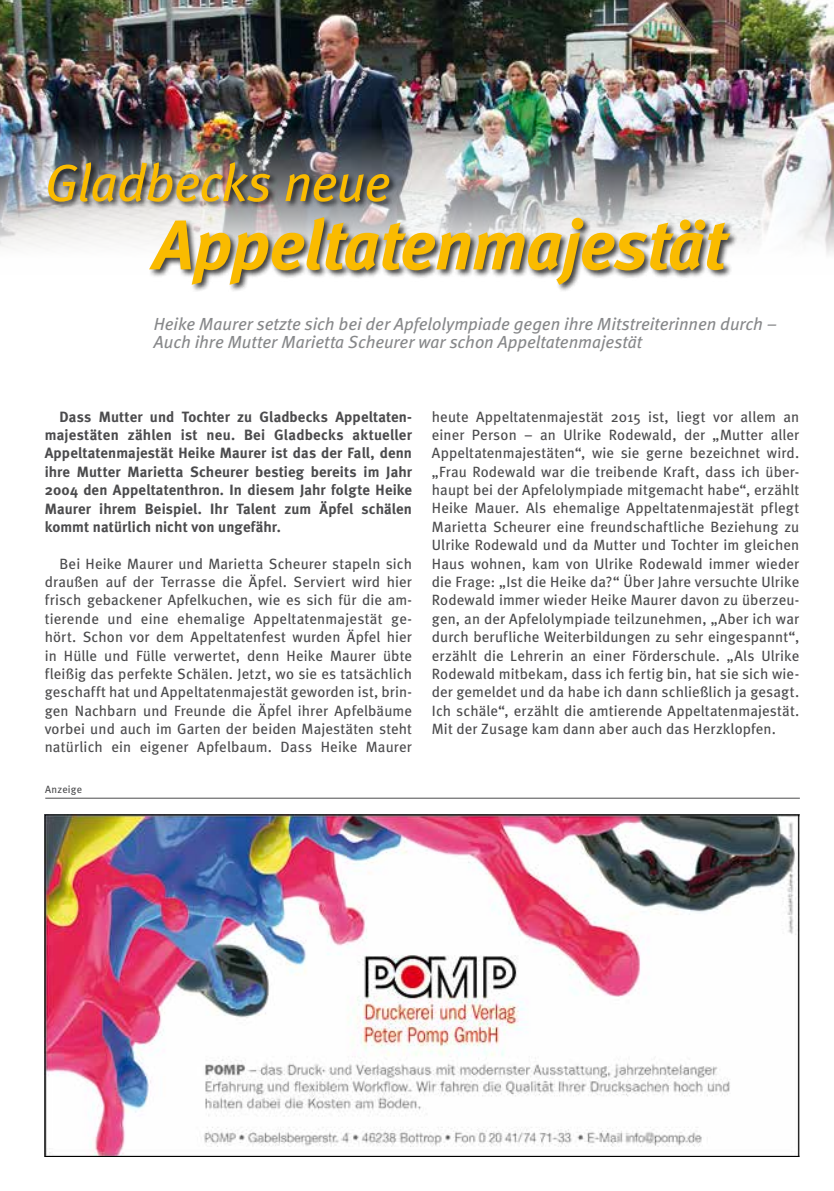
<style>
.page{position:relative;width:834px;height:1191px;background:#fff}
.page>*{position:absolute;margin:0;border:0;box-sizing:border-box;transform-origin:0 0}
.t1{font:italic 700 70px "Meta";letter-spacing:-.01em;color:#fabb00}
.t2{font:italic 52.5px "Meta";letter-spacing:-.015em;color:#fabb00}
.t3{font:italic 17.5px/18.4px "Meta";color:#87888a}
.t4{font:14.88px/18.4px "Meta";letter-spacing:.01em;color:#4b4b4d;text-align:justify}
.t5{font:700 14.88px/18.4px "Meta";letter-spacing:.005em;color:#4b4b4d;text-align:justify}
.t6{font:10.5px "Meta";letter-spacing:.02em;color:#4b4b4d}
</style>
<div class="page">
<img style="left:0;top:0;width:833px;height:254px">
<div style="left:46px;top:160px;width:692px;height:133px;background:#000;opacity:.75"></div>
<hr style="left:45px;top:798px;width:754px;height:1px;background:#4b4b4d">
<img style="left:47px;top:816px;width:750px;height:339px">
<h2 class="t2" style="left:45px;top:150px;width:347px">Gladbecks neue</h2>
<h1 class="t1" style="left:153px;top:201px;width:573px">Appeltatenmajestät</h1>
<p class="t3" style="left:154px;top:314px;width:624px">Heike Maurer setzte sich bei der Apfelolympiade gegen ihre Mitstreiterinnen durch –<br>Auch ihre Mutter Marietta Scheurer war schon Appeltatenmajestät</p>
<p class="t5" style="left:45px;top:407px;width:369px;text-indent:15px">Dass Mutter und Tochter zu Gladbecks Appeltaten&shy;majestäten zählen ist neu. Bei Gladbecks aktueller Appeltatenmajestät Heike Maurer ist das der Fall, denn ihre Mutter Marietta Scheurer bestieg bereits im Jahr 2004 den Appeltatenthron. In diesem Jahr folgte Heike Maurer ihrem Beispiel. Ihr Talent zum Äpfel schälen kommt natürlich nicht von ungefähr.</p>
<p class="t4" style="left:45px;top:554px;width:369px;text-indent:15px">Bei Heike Maurer und Marietta Scheurer stapeln sich draußen auf der Terrasse die Äpfel. Serviert wird hier frisch gebackener Apfelkuchen, wie es sich für die am&shy;tierende und eine ehemalige Appeltatenmajestät ge&shy;hört. Schon vor dem Appeltatenfest wurden Äpfel hier in Hülle und Fülle verwertet, denn Heike Maurer übte fleißig das perfekte Schälen. Jetzt, wo sie es tatsächlich geschafft hat und Appeltatenmajestät geworden ist, brin&shy;gen Nachbarn und Freunde die Äpfel ihrer Apfelbäume vorbei und auch im Garten der beiden Majestäten steht natürlich ein eigener Apfelbaum. Dass Heike Maurer</p>
<p class="t6" style="left:45px;top:782px;width:38px">Anzeige</p>
<p class="t4" style="left:432px;top:407px;width:369px">heute Appeltatenmajestät 2015 ist, liegt vor allem an einer Person – an Ulrike Rodewald, der „Mutter aller Appeltatenmajestäten“, wie sie gerne bezeichnet wird. „Frau Rodewald war die treibende Kraft, dass ich über&shy;haupt bei der Apfelolympiade mitgemacht habe“, erzählt Heike Mauer. Als ehemalige Appeltatenmajestät pflegt Marietta Scheurer eine freundschaftliche Beziehung zu Ulrike Rodewald und da Mutter und Tochter im gleichen Haus wohnen, kam von Ulrike Rodewald immer wieder die Frage: „Ist die Heike da?“ Über Jahre versuchte Ulrike Rodewald immer wieder Heike Maurer davon zu überzeu&shy;gen, an der Apfelolympiade teilzunehmen, „Aber ich war durch berufliche Weiterbildungen zu sehr eingespannt“, erzählt die Lehrerin an einer Förderschule. „Als Ulrike Rodewald mitbekam, dass ich fertig bin, hat sie sich wie&shy;der gemeldet und da habe ich dann schließlich ja gesagt.<br>Ich schäle“, erzählt die amtierende Appeltatenmajestät.<br>Mit der Zusage kam dann aber auch das Herzklopfen.</p>
</div>
